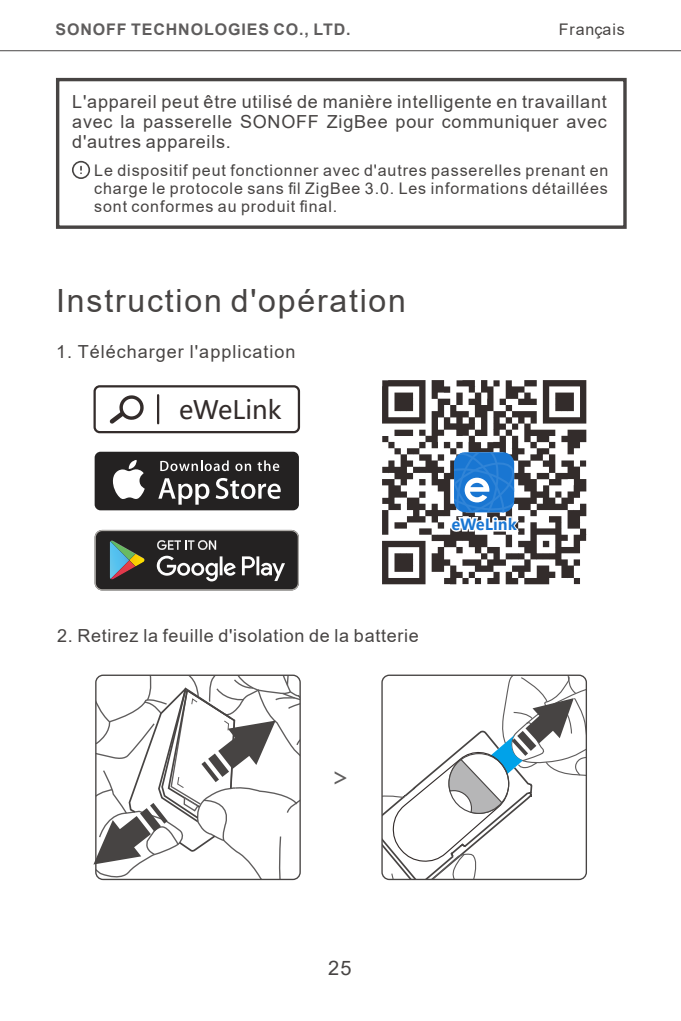
<style>
.page{position:relative;width:681px;height:1021px;background:#fff}
.page>*{position:absolute;margin:0;border:0;box-sizing:border-box;transform-origin:0 0}
.t1{font:32px "Arial";letter-spacing:.055em;color:#474443}
.t2{font:25.2px "Microsoft Ya Hei";color:#332c2b}
.t3{font:25.2px "Microsoft Ya Hei";color:#5f5d5d}
.t4{font:20px "Arial";color:#474443}
.t5{font:18px/20px "Arial";letter-spacing:.04em;color:#474443;text-align:justify}
.t6{font:16px/18px "Arial";letter-spacing:.055em;color:#474443;text-align:justify}
.t7{font:700 16px "Arial";letter-spacing:.055em;color:#5f5d5d}
.t8{font:700 15.2px "Microsoft Ya Hei";color:#1976d2}
</style>
<div class="page">
<svg style="left:382px;top:380px;width:204px;height:204px"></svg>
<svg style="left:454px;top:452px;width:61px;height:60px;background:#3b89d5"></svg>
<div style="left:95px;top:452px;width:204px;height:58px;background:#242222;border-radius:6px"></div>
<svg style="left:112px;top:460px;width:33px;height:39px"></svg>
<svg style="left:158px;top:478px;width:51px;height:26px"></svg>
<svg style="left:215px;top:478px;width:65px;height:21px"></svg>
<svg style="left:160px;top:460px;width:69px;height:11px"></svg>
<svg style="left:235px;top:463px;width:16px;height:8px"></svg>
<svg style="left:257px;top:460px;width:22px;height:11px"></svg>
<div style="left:119px;top:394px;width:25px;height:26px;border:3px solid #332c2b;border-radius:50%"></div>
<svg style="left:109px;top:407px;width:19px;height:17px"></svg>
<div style="left:93px;top:385px;width:207px;height:48px;border:2px solid #332c2b;border-radius:5px"></div>
<hr style="left:157px;top:395px;width:2px;height:28px;background:#332c2b">
<svg style="left:95px;top:530px;width:204px;height:60px;background:#454645"></svg>
<svg style="left:72px;top:161px;width:18px;height:18px"></svg>
<div style="left:56px;top:78px;width:570px;height:151px;border:3px solid #474443"></div>
<hr style="left:0;top:50px;width:680px;height:1px;background:#5f5d5d">
<svg style="left:93px;top:675px;width:207px;height:204px"></svg>
<svg style="left:382px;top:675px;width:204px;height:204px"></svg>
<p class="t7" style="left:55px;top:18px;width:296px">SONOFF TECHNOLOGIES CO., LTD.</p>
<p class="t6" style="left:558px;top:20px;width:67px">Français</p>
<p class="t5" style="left:72px;top:91px;width:536px">L'appareil peut être utilisé de manière intelligente en travaillant avec la passerelle SONOFF ZigBee pour communiquer avec d'autres appareils.</p>
<p class="t6" style="left:94px;top:161px;width:515px">Le dispositif peut fonctionner avec d'autres passerelles prenant en charge le protocole sans fil ZigBee 3.0. Les informations détaillées sont conformes au produit final.</p>
<h1 class="t1" style="left:56px;top:278px;width:351px">Instruction d'opération</h1>
<p class="t5" style="left:56px;top:341px;width:241px">1. Télécharger l'application</p>
<h2 class="t2" style="left:179px;top:393px;width:104px">eWeLink</h2>
<p class="t8" style="left:451px;top:514px;width:67px">eWeLink</p>
<p class="t5" style="left:57px;top:625px;width:363px">2. Retirez la feuille d'isolation de la batterie</p>
<h2 class="t3" style="left:331px;top:759px;width:20px">&gt;</h2>
<p class="t4" style="left:328px;top:954px;width:25px">25</p>
</div>
